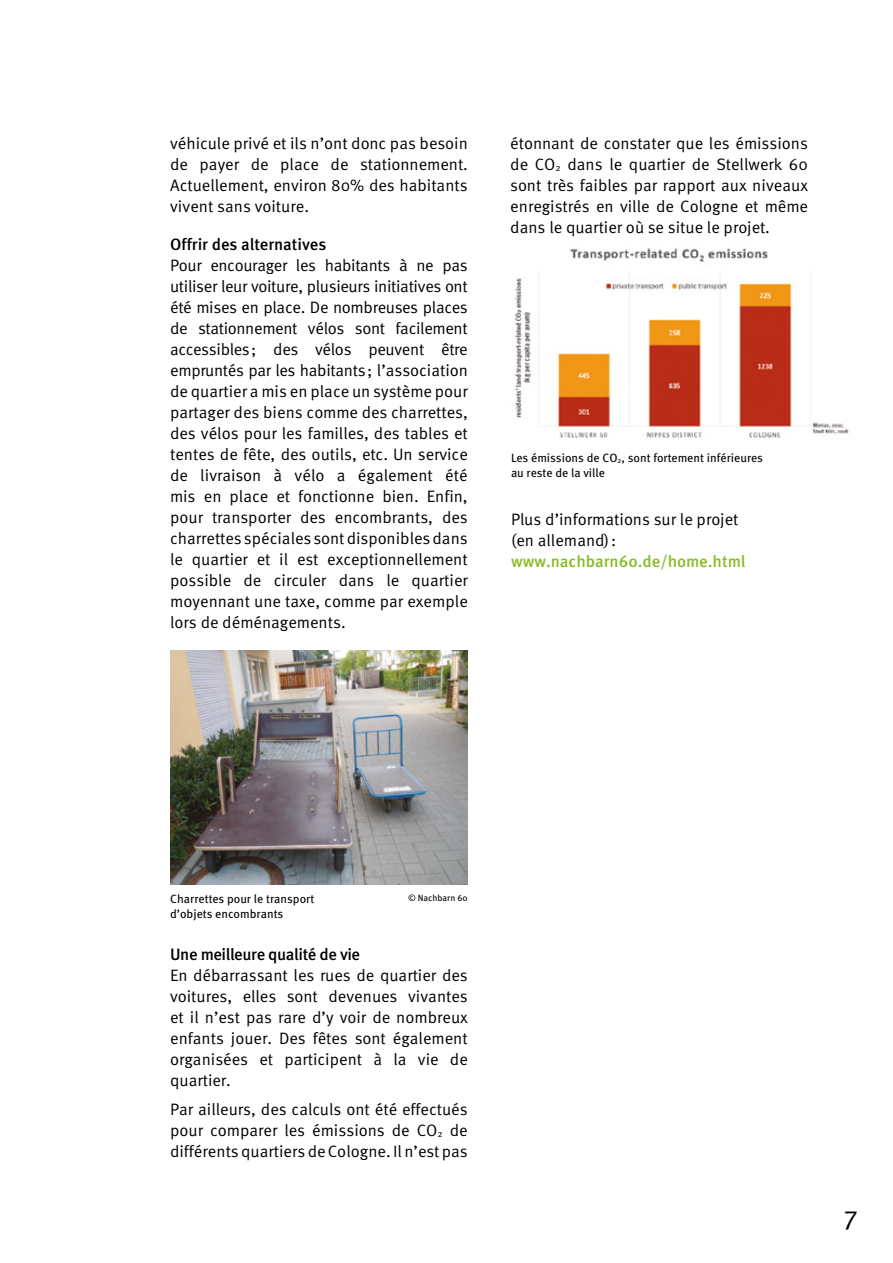
<style>
.page{position:relative;width:893px;height:1263px;background:#fff}
.page>*{position:absolute;margin:0;border:0;box-sizing:border-box;transform-origin:0 0}
.t1{font:27px "FF Meta Pro";color:#000}
.t2{font:16.5px/21px "FF Meta Pro";color:#000;text-align:justify}
.t3{font:500 16.5px "FF Meta Pro";color:#86bc25}
.t4{font:500 16.5px "FF Meta Pro";letter-spacing:-.02em;color:#000}
.t5{font:500 16.5px "FF Meta Pro";color:#000}
.t6{font:12px/15px "FF Meta Pro";color:#000}
.t7{font:9px "FF Meta Pro";color:#000}
.s1{font-size:9.6px}
</style>
<div class="page">
<img style="left:170px;top:651px;width:298px;height:233px">
<img style="left:515px;top:248px;width:334px;height:190px">
<p class="t2" style="left:170px;top:131px;width:299px">véhicule privé et ils n’ont donc pas besoin de payer de place de stationnement.<br>Actuellement, environ 80% des habitants vivent sans voiture.</p>
<p class="t5" style="left:170px;top:231px;width:158px">Offrir des alternatives</p>
<p class="t2" style="left:170px;top:253px;width:299px">Pour encourager les habitants à ne pas utiliser leur voiture, plusieurs initiatives ont été mises en place. De nombreuses places de stationnement vélos sont facilement accessibles; des vélos peuvent être empruntés par les habitants; l’association de quartier a mis en place un système pour partager des biens comme des charrettes, des vélos pour les familles, des tables et tentes de fête, des outils, etc. Un service de livraison à vélo a également été mis en place et fonctionne bien. Enfin, pour transporter des encombrants, des charrettes spéciales sont disponibles dans le quartier et il est exceptionnellement possible de circuler dans le quartier moyennant une taxe, comme par exemple lors de déménagements.</p>
<p class="t2" style="left:510px;top:131px;width:299px">étonnant de constater que les émissions de CO<span class="s1">2</span> dans le quartier de Stellwerk 60 sont très faibles par rapport aux niveaux enregistrés en ville de Cologne et même dans le quartier où se situe le projet.</p>
<p class="t6" style="left:511px;top:449px;width:254px">Les émissions de CO<sub>2</sub>, sont fortement inférieures au reste de la ville</p>
<p class="t2" style="left:511px;top:508px;width:229px">Plus d’informations sur le projet (en allemand):</p>
<p class="t3" style="left:511px;top:548px;width:236px">www.nachbarn60.de/home.html</p>
<p class="t6" style="left:170px;top:891px;width:146px">Charrettes pour le transport d’objets encombrants</p>
<p class="t7" style="left:408px;top:891px;width:61px">© Nachbarn 60</p>
<p class="t4" style="left:170px;top:941px;width:192px">Une meilleure qualité de vie</p>
<p class="t2" style="left:170px;top:963px;width:299px">En débarrassant les rues de quartier des voitures, elles sont devenues vivantes et il n’est pas rare d’y voir de nombreux enfants jouer. Des fêtes sont également organisées et participent à la vie de quartier.</p>
<p class="t2" style="left:170px;top:1098px;width:299px">Par ailleurs, des calculs ont été effectués pour comparer les émissions de CO<span class="s1">2</span> de différents quartiers de Cologne. Il n’est pas</p>
<h1 class="t1" style="left:844px;top:1195px;width:15px">7</h1>
</div>
